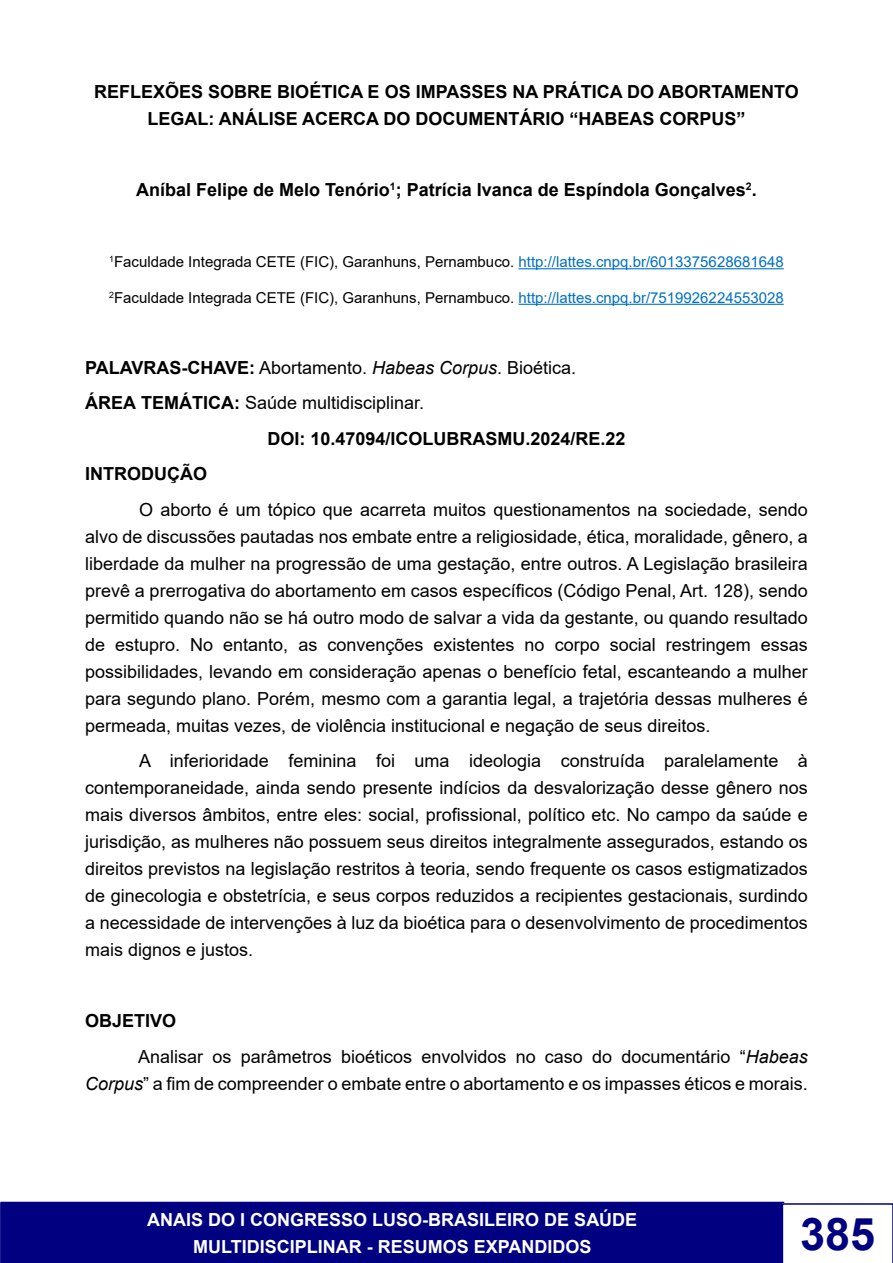
<style>
.page{position:relative;width:893px;height:1263px;background:#fff}
.page>*{position:absolute;margin:0;border:0;box-sizing:border-box;transform-origin:0 0}
.t1{font:700 45px "Arial";color:#000080}
.t2{font:18px/27px "Arial";color:#000;text-align:justify}
.t3{font:700 18px/27px "Arial";color:#000;text-align:center}
.t4{font:700 18px/27px "Arial";color:#fff;text-align:center}
.t5{font:15px "Arial";color:#000}
.s1{color:#0070c0}
.s2{font-weight:700}
.s3{font-style:italic}
</style>
<div class="page">
<div style="left:1px;top:1202px;width:782px;height:61px;background:#000080"></div>
<svg style="left:0;top:1203px;width:1px;height:60px"></svg>
<svg style="left:782px;top:1203px;width:111px;height:60px"></svg>
<hr style="left:518px;top:268px;width:266px;height:1px;background:#0070c0">
<hr style="left:518px;top:304px;width:266px;height:1px;background:#0070c0">
<p class="t3" style="left:94px;top:79px;width:706px">REFLEXÕES SOBRE BIOÉTICA E OS IMPASSES NA PRÁTICA DO ABORTAMENTO<br>LEGAL: ANÁLISE ACERCA DO DOCUMENTÁRIO “HABEAS CORPUS”</p>
<p class="t3" style="left:136px;top:177px;width:622px">Aníbal Felipe de Melo Tenório<sup>1</sup>; Patrícia Ivanca de Espíndola Gonçalves<sup>2</sup>.</p>
<p class="t5" style="left:109px;top:252px;width:676px"><sup>1</sup>Faculdade Integrada CETE (FIC), Garanhuns, Pernambuco. <span class="s1">http://lattes.cnpq.br/6013375628681648</span></p>
<p class="t5" style="left:109px;top:287px;width:676px"><sup>2</sup>Faculdade Integrada CETE (FIC), Garanhuns, Pernambuco. <span class="s1">http://lattes.cnpq.br/7519926224553028</span></p>
<p class="t2" style="left:85px;top:354px;width:493px"><span class="s2">PALAVRAS-CHAVE:</span> Abortamento. <span class="s3">Habeas Corpus</span>. Bioética.</p>
<p class="t2" style="left:85px;top:389px;width:341px"><span class="s2">ÁREA TEMÁTICA:</span> Saúde multidisciplinar.</p>
<p class="t3" style="left:267px;top:425px;width:360px">DOI: 10.47094/ICOLUBRASMU.2024/RE.22</p>
<p class="t3" style="left:85px;top:461px;width:123px">INTRODUÇÃO</p>
<p class="t2" style="left:85px;top:496px;width:724px;text-indent:54px">O aborto é um tópico que acarreta muitos questionamentos na sociedade, sendo alvo de discussões pautadas nos embate entre a religiosidade, ética, moralidade, gênero, a liberdade da mulher na progressão de uma gestação, entre outros. A Legislação brasileira prevê a prerrogativa do abortamento em casos específicos (Código Penal, Art. 128), sendo permitido quando não se há outro modo de salvar a vida da gestante, ou quando resultado de estupro. No entanto, as convenções existentes no corpo social restringem essas possibilidades, levando em consideração apenas o benefício fetal, escanteando a mulher para segundo plano. Porém, mesmo com a garantia legal, a trajetória dessas mulheres é permeada, muitas vezes, de violência institucional e negação de seus direitos.</p>
<p class="t2" style="left:85px;top:747px;width:724px;text-indent:54px">A inferioridade feminina foi uma ideologia construída paralelamente à contemporaneidade, ainda sendo presente indícios da desvalorização desse gênero nos mais diversos âmbitos, entre eles: social, profissional, político etc. No campo da saúde e jurisdição, as mulheres não possuem seus direitos integralmente assegurados, estando os direitos previstos na legislação restritos à teoria, sendo frequente os casos estigmatizados de ginecologia e obstetrícia, e seus corpos reduzidos a recipientes gestacionais, surdindo a necessidade de intervenções à luz da bioética para o desenvolvimento de procedimentos mais dignos e justos.</p>
<p class="t2" style="left:138px;top:1003px;width:671px;line-height:35.5px;text-indent:-53px"><span class="s2">OBJETIVO<br></span>Analisar os parâmetros bioéticos envolvidos no caso do documentário “<span class="s3">Habeas</span></p>
<p class="t2" style="left:85px;top:1070px;width:724px"><span class="s3">Corpus</span>” a fim de compreender o embate entre o abortamento e os impasses éticos e morais.</p>
<p class="t4" style="left:147px;top:1206px;width:492px">ANAIS DO I CONGRESSO LUSO-BRASILEIRO DE SAÚDE<br>MULTIDISCIPLINAR - RESUMOS EXPANDIDOS</p>
<h1 class="t1" style="left:800px;top:1203px;width:77px">385</h1>
</div>
